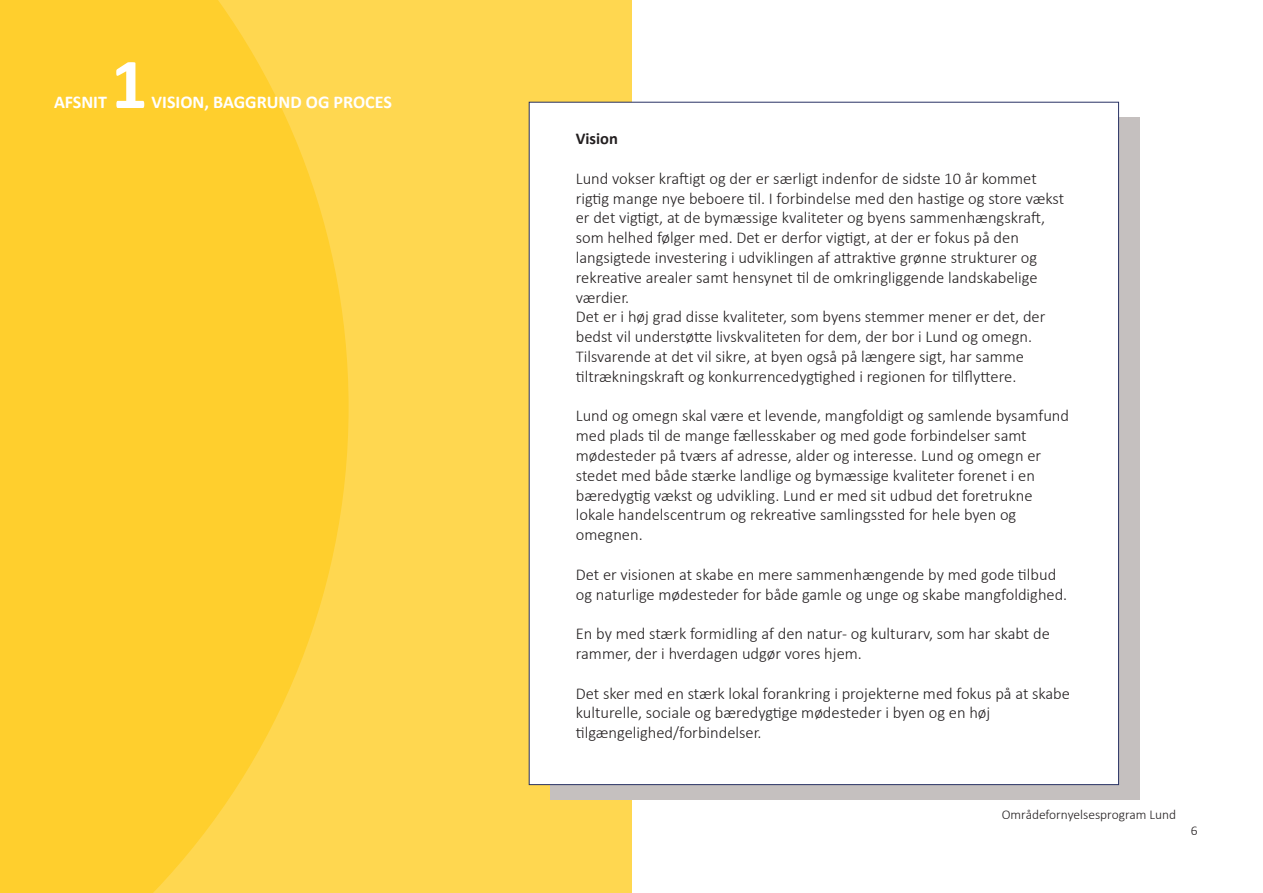
<style>
.page{position:relative;width:1263px;height:893px;background:#fff}
.page>*{position:absolute;margin:0;border:0;box-sizing:border-box;transform-origin:0 0}
.t1{font:700 72px "Calibri";color:#fff}
.t2{font:700 18px "Calibri";color:#fff}
.t3{font:300 16.5px/19.8px "Calibri";color:#231f20}
.t4{font:700 16.5px "Calibri";color:#231f20}
.t5{font:300 13.5px "Calibri";color:#231f20}
</style>
<div class="page">
<svg style="left:0;top:0;width:631px;height:893px;fill:#ffcf2d"></svg>
<div style="left:550px;top:117px;width:589px;height:682px;background:#c5c0bf"></div>
<div style="left:529px;top:102px;width:590px;height:683px;background:#fff;border:1px solid #283163"></div>
<p class="t2" style="left:54px;top:89px;width:55px">AFSNIT</p>
<p class="t1" style="left:111px;top:33px;width:38px">1</p>
<p class="t2" style="left:152px;top:89px;width:242px">VISION, BAGGRUND OG PROCES</p>
<p class="t4" style="left:576px;top:127px;width:44px">Vision</p>
<p class="t3" style="left:576px;top:168px;width:462px">Lund vokser kraftigt og der er særligt indenfor de sidste 10 år kommet</p>
<p class="t3" style="left:576px;top:188px;width:490px">rigtig mange nye beboere til. I forbindelse med den hastige og store vækst er det vigtigt, at de bymæssige kvaliteter og byens sammenhængskraft, som helhed følger med. Det er derfor vigtigt, at der er fokus på den</p>
<p class="t3" style="left:576px;top:247px;width:463px;text-align:justify">langsigtede investering i udviklingen af attraktive grønne strukturer og rekreative arealer samt hensynet til de omkringliggende landskabelige værdier.</p>
<p class="t3" style="left:576px;top:307px;width:471px">Det er i høj grad disse kvaliteter, som byens stemmer mener er det, der bedst vil understøtte livskvaliteten for dem, der bor i Lund og omegn.</p>
<p class="t3" style="left:576px;top:346px;width:450px">Tilsvarende at det vil sikre, at byen også på længere sigt, har samme</p>
<p class="t3" style="left:576px;top:366px;width:442px">tiltrækningskraft og konkurrencedygtighed i regionen for tilflyttere.</p>
<p class="t3" style="left:576px;top:406px;width:495px">Lund og omegn skal være et levende, mangfoldigt og samlende bysamfund med plads til de mange fællesskaber og med gode forbindelser samt</p>
<p class="t3" style="left:576px;top:445px;width:467px">mødesteder på tværs af adresse, alder og interesse. Lund og omegn er</p>
<p class="t3" style="left:576px;top:465px;width:461px">stedet med både stærke landlige og bymæssige kvaliteter forenet i en</p>
<p class="t3" style="left:576px;top:485px;width:458px">bæredygtig vækst og udvikling. Lund er med sit udbud det foretrukne</p>
<p class="t3" style="left:576px;top:505px;width:442px">lokale handelscentrum og rekreative samlingssted for hele byen og</p>
<p class="t3" style="left:576px;top:525px;width:68px">omegnen.</p>
<p class="t3" style="left:576px;top:564px;width:493px">Det er visionen at skabe en mere sammenhængende by med gode tilbud og naturlige mødesteder for både gamle og unge og skabe mangfoldighed.</p>
<p class="t3" style="left:576px;top:624px;width:475px">En by med stærk formidling af den natur- og kulturarv, som har skabt de rammer, der i hverdagen udgør vores hjem.</p>
<p class="t3" style="left:576px;top:683px;width:496px">Det sker med en stærk lokal forankring i projekterne med fokus på at skabe kulturelle, sociale og bæredygtige mødesteder i byen og en høj</p>
<p class="t3" style="left:576px;top:723px;width:187px">tilgængelighed/forbindelser.</p>
<p class="t5" style="left:1002px;top:806px;width:176px">Områdefornyelsesprogram Lund</p>
<p class="t5" style="left:1191px;top:822px;width:8px">6</p>
</div>
